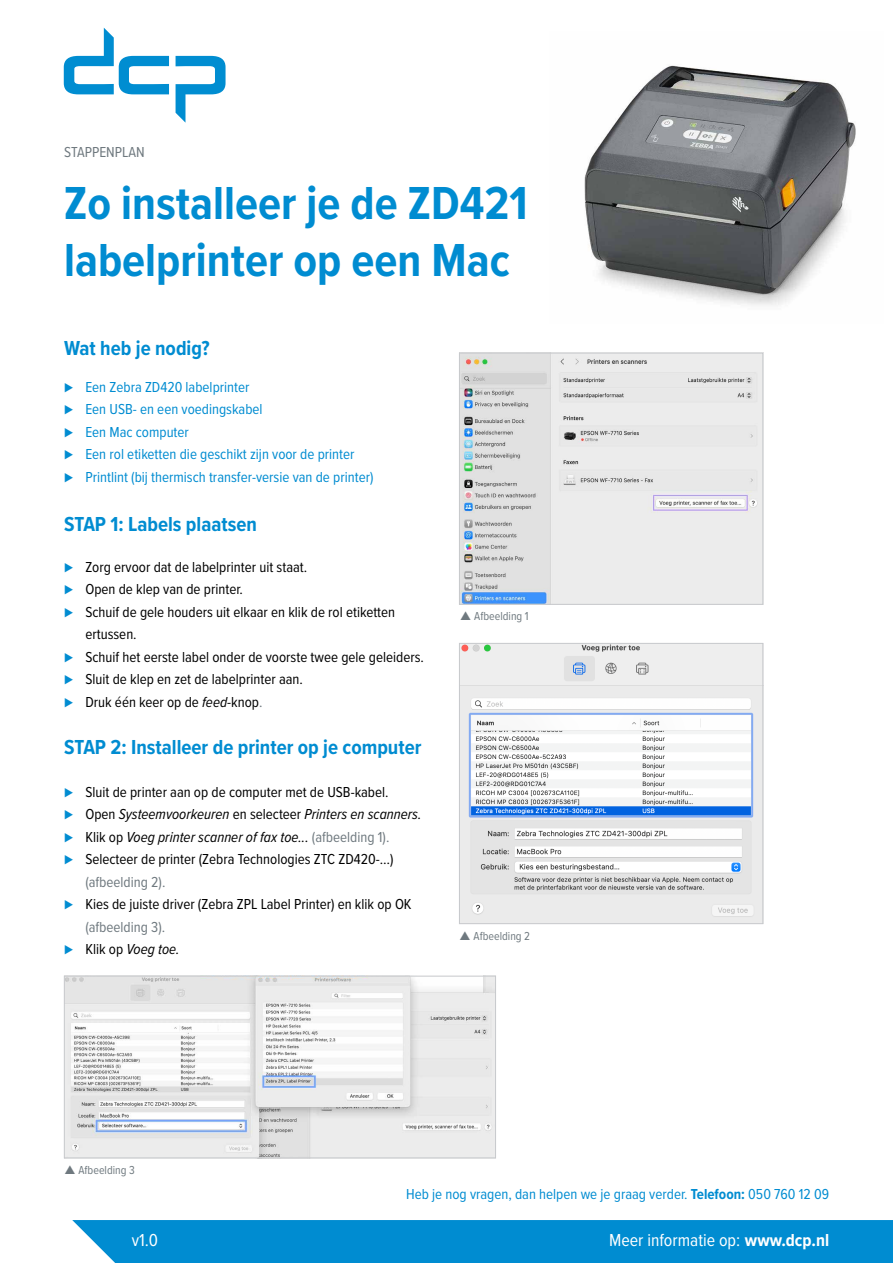
<style>
.page{position:relative;width:893px;height:1263px;background:#fff}
.page>*{position:absolute;margin:0;border:0;box-sizing:border-box;transform-origin:0 0}
.t1{font:700 48px/57.6px "Proxima Nova Cond";color:#008cd1}
.t2{font:700 21px "Proxima Nova Cond";color:#008cd1}
.t3{font:18px "Proxima Nova Cond";color:#fff}
.t4{font:15px "Proxima Nova Cond";color:#000}
.t5{font:15px/22.5px "Proxima Nova Cond";color:#008cd1}
.t6{font:italic 15px "Proxima Nova Cond";color:#000}
.t7{font:15px "Proxima Nova Cond";color:#6f797f}
.t8{font:12px "Proxima Nova Cond";color:#6f797f}
.s1{color:#008cd1}
.s2{font-style:italic}
.s3{color:#6f797f}
.s4{font-style:normal;color:#008cd1}
.s5{font-style:normal}
.s6{font-style:normal;color:#6f797f}
.s7{font-weight:700}
</style>
<div class="page">
<img style="left:584px;top:65px;width:272px;height:240px">
<img style="left:461px;top:355px;width:300px;height:247px">
<div style="left:459px;top:353px;width:304px;height:251px;border:1px solid #c7c9cc"></div>
<img style="left:461px;top:645px;width:300px;height:277px">
<div style="left:459px;top:643px;width:304px;height:281px;border:1px solid #c7c9cc"></div>
<img style="left:66px;top:978px;width:428px;height:178px">
<div style="left:64px;top:976px;width:432px;height:182px;border:1px solid #c7c9cc"></div>
<div style="left:72px;top:1220px;width:821px;height:43px;background:#008cd1"></div>
<svg style="left:64px;top:28px;width:105px;height:66px"></svg>
<svg style="left:176px;top:56px;width:50px;height:67px"></svg>
<p class="t7" style="left:64px;top:141px;width:82px">STAPPENPLAN</p>
<h1 class="t1" style="left:64px;top:173px;width:465px">Zo installeer je de ZD421 labelprinter op een Mac</h1>
<h2 class="t2" style="left:64px;top:332px;width:147px">Wat heb je nodig?</h2>
<p class="t5" style="left:64px;top:375px;width:311px">⊲ Een Zebra ZD420 labelprinter<br>⊲ Een USB- en een voedingskabel<br>⊲ Een Mac computer<br>⊲ Een rol etiketten die geschikt zijn voor de printer<br>⊲ Printlint (bij thermisch transfer-versie van de printer)</p>
<h2 class="t2" style="left:64px;top:509px;width:194px">STAP 1: Labels plaatsen</h2>
<p class="t4" style="left:64px;top:555px;width:245px"><span class="s1">⊲</span> Zorg ervoor dat de labelprinter uit staat.</p>
<p class="t4" style="left:64px;top:578px;width:180px"><span class="s1">⊲</span> Open de klep van de printer.</p>
<p class="t4" style="left:64px;top:600px;width:333px"><span class="s1">⊲</span> Schuif de gele houders uit elkaar en klik de rol etiketten</p>
<p class="t4" style="left:85px;top:623px;width:53px">ertussen.</p>
<p class="t4" style="left:64px;top:645px;width:361px"><span class="s1">⊲</span> Schuif het eerste label onder de voorste twee gele geleiders.</p>
<p class="t4" style="left:64px;top:668px;width:240px"><span class="s1">⊲</span> Sluit de klep en zet de labelprinter aan.</p>
<p class="t4" style="left:64px;top:690px;width:200px"><span class="s1">⊲</span> Druk één keer op de <span class="s2">feed</span>-knop<span class="s3">.</span></p>
<h2 class="t2" style="left:64px;top:732px;width:359px">STAP 2: Installeer de printer op je computer</h2>
<p class="t4" style="left:64px;top:780px;width:326px"><span class="s1">⊲</span> Sluit de printer aan op de computer met de USB-kabel.</p>
<p class="t6" style="left:64px;top:803px;width:359px"><span class="s4">⊲</span> <span class="s5">Open</span> Systeemvoorkeuren <span class="s5">en selecteer</span> Printers en scanners.</p>
<p class="t6" style="left:64px;top:825px;width:327px"><span class="s4">⊲</span> <span class="s5">Klik op</span> Voeg printer scanner of fax toe... <span class="s6">(afbeelding 1).</span></p>
<p class="t4" style="left:64px;top:848px;width:331px"><span class="s1">⊲</span> Selecteer de printer (Zebra Technologies ZTC ZD420-…)</p>
<p class="t7" style="left:85px;top:870px;width:82px">(afbeelding 2).</p>
<p class="t4" style="left:64px;top:893px;width:349px"><span class="s1">⊲</span> Kies de juiste driver (Zebra ZPL Label Printer) en klik op OK</p>
<p class="t7" style="left:85px;top:915px;width:81px">(afbeelding 3).</p>
<p class="t6" style="left:64px;top:938px;width:117px"><span class="s4">⊲</span> <span class="s5">Klik op</span> Voeg toe.</p>
<p class="t8" style="left:474px;top:607px;width:56px">Afbeelding 1</p>
<p class="t8" style="left:474px;top:927px;width:58px">Afbeelding 2</p>
<p class="t8" style="left:78px;top:1161px;width:58px">Afbeelding 3</p>
<p class="t5" style="left:406px;top:1182px;width:425px">Heb je nog vragen, dan helpen we je graag verder. <span class="s7">Telefoon:</span> 050 760 12 09</p>
<p class="t3" style="left:132px;top:1226px;width:28px">v1.0</p>
<p class="t3" style="left:609px;top:1226px;width:222px">Meer informatie op: <span class="s7">www.dcp.nl</span></p>
</div>
